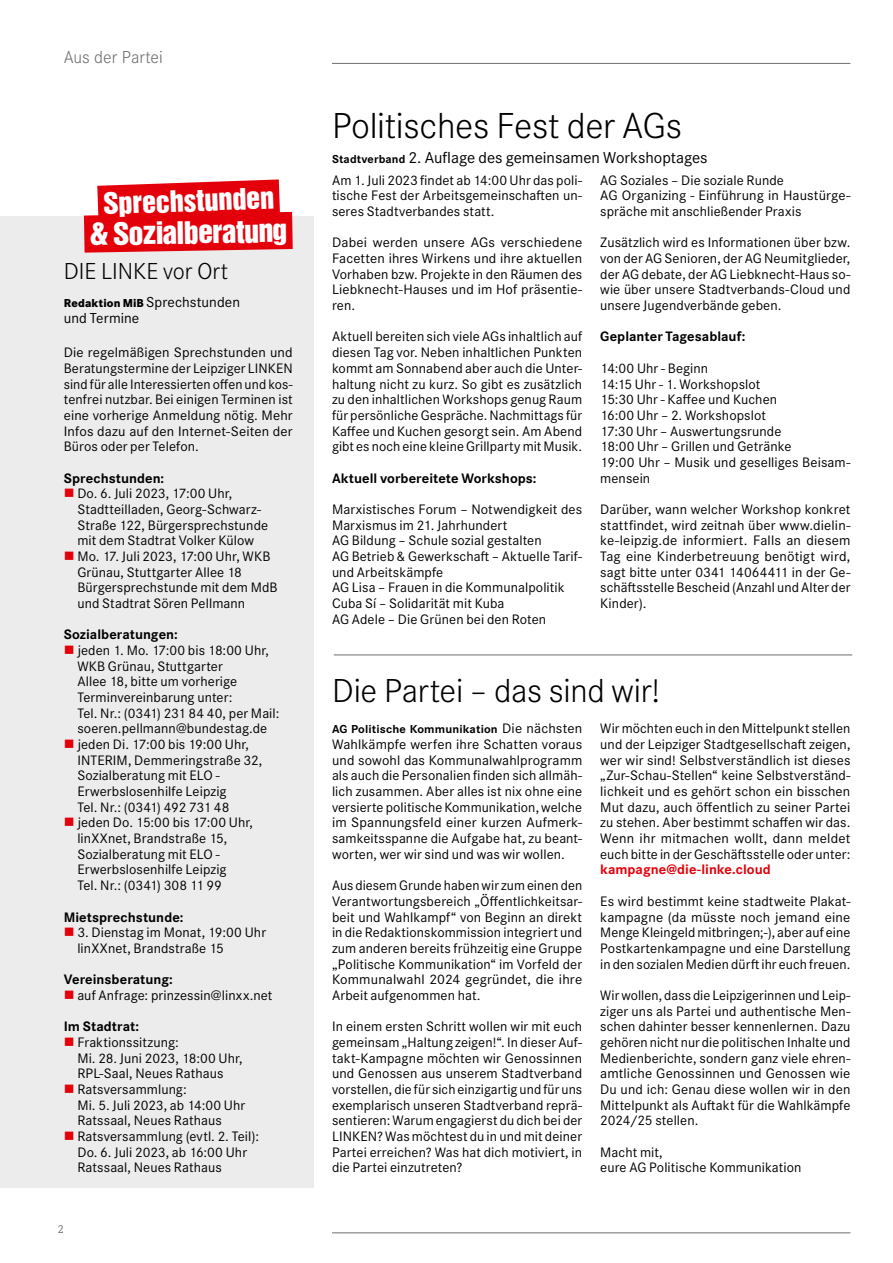
<style>
.page{position:relative;width:893px;height:1263px;background:#fff}
.page>*{position:absolute;margin:0;border:0;box-sizing:border-box;transform-origin:0 0}
.t1{font:300 37.5px "Corporate S Pro";letter-spacing:-.01em;color:#000}
.t2{font:300 34.5px "Corporate S Pro";letter-spacing:-.01em;color:#000}
.t3{font:28.35px "Helvetica Inserat LT Std";color:#fff;scale:1.05 1}
.t4{font:27px "Helvetica Inserat LT Std";color:#fff;scale:1.05 1}
.t5{font:300 24px "Corporate S Pro";color:#000}
.t6{font:300 18px "Corporate S Pro";color:#6e6e6e}
.t7{font:16.5px "Corporate S Pro";color:#000}
.t8{font:15px/15.8px "Corporate S Pro";letter-spacing:.005em;color:#000}
.t9{font:14.25px/15.6px "Corporate S Pro";letter-spacing:.005em;color:#000;text-align:justify}
.t10{font:14.25px/15.6px "Corporate S Pro";letter-spacing:.005em;color:#000;text-align:justify;scale:1.04 1}
.t11{font:700 14.25px "Corporate S Pro";letter-spacing:.005em;color:#000}
.t12{font:700 14.25px "Corporate S Pro";letter-spacing:.005em;color:#e3000b}
.t13{font:700 12px "Corporate S Pro";letter-spacing:.01em;color:#000;scale:1.04 1}
.t14{font:12px "Corporate E";color:#6e6e6e}
.s1{font-weight:800;font-size:12px}
.s2{font-weight:700;font-size:12px}
.s3{font-weight:400;font-size:14.25px}
</style>
<div class="page">
<hr style="left:332px;top:63px;width:518px;height:1px;background:#6e6e6e">
<hr style="left:332px;top:1232px;width:518px;height:1px;background:#6e6e6e">
<hr style="left:334px;top:655px;width:518px;height:1px;background:#6e6e6e">
<div style="left:0;top:216px;width:314px;height:972px;background:#ececec"></div>
<svg style="left:84px;top:179px;width:209px;height:74px;background:#e6212b"></svg>
<p class="t6" style="left:64px;top:44px;width:101px">Aus der Partei</p>
<h3 class="t4" style="left:102px;top:188px;width:165px;rotate:-2deg">Sprechstunden</h3>
<h3 class="t3" style="left:89px;top:217px;width:190px;rotate:-1deg">&amp; Sozialberatung</h3>
<h3 class="t5" style="left:64px;top:254px;width:166px">DIE LINKE vor Ort</h3>
<p class="t8" style="left:64px;top:293px;width:178px"><span class="s1">Redaktion MiB</span> Sprechstunden und Termine</p>
<p class="t10" style="left:64px;top:343px;width:222px">Die regelmäßigen Sprechstunden und Beratungstermine der Leipziger LINKEN sind für alle Interessierten offen und kos&shy;tenfrei nutzbar. Bei einigen Terminen ist eine vorherige Anmeldung nötig. Mehr Infos dazu auf den Internet-Seiten der Büros oder per Telefon.</p>
<p class="t11" style="left:64px;top:467px;width:102px">Sprechstunden:</p>
<p class="t9" style="left:77px;top:485px;width:202px;text-align:left">Do. 6. Juli 2023, 17:00 Uhr,<br>Stadtteilladen, Georg-Schwarz-<br>Straße 122, Bürgersprechstunde mit dem Stadtrat Volker Külow<br>Mo. 17. Juli 2023, 17:00 Uhr, WKB<br>Grünau, Stuttgarter Allee 18<br>Bürgersprechstunde mit dem MdB und Stadtrat Sören Pellmann</p>
<p class="t11" style="left:64px;top:623px;width:116px">Sozialberatungen:</p>
<p class="t9" style="left:77px;top:641px;width:204px;text-align:left">jeden 1. Mo. 17:00 bis 18:00 Uhr,<br>WKB Grünau, Stuttgarter<br>Allee 18, bitte um vorherige<br>Terminvereinbarung unter:<br>Tel. Nr.: (0341) 231 84 40, per Mail: soeren.pellmann@bundestag.de jeden Di. 17:00 bis 19:00 Uhr,<br>INTERIM, Demmeringstraße 32,<br>Sozialberatung mit ELO -<br>Erwerbslosenhilfe Leipzig<br>Tel. Nr.: (0341) 492 731 48<br>jeden Do. 15:00 bis 17:00 Uhr, linXXnet, Brandstraße 15,<br>Sozialberatung mit ELO -<br>Erwerbslosenhilfe Leipzig<br>Tel. Nr.: (0341) 308 11 99</p>
<p class="t11" style="left:64px;top:905px;width:121px">Mietsprechstunde:</p>
<p class="t9" style="left:77px;top:923px;width:190px">3. Dienstag im Monat, 19:00 Uhr linXXnet, Brandstraße 15</p>
<p class="t11" style="left:64px;top:968px;width:111px">Vereinsberatung:</p>
<p class="t9" style="left:77px;top:986px;width:197px">auf Anfrage: prinzessin@linxx.net</p>
<p class="t11" style="left:64px;top:1015px;width:77px">Im Stadtrat:</p>
<p class="t9" style="left:77px;top:1033px;width:183px;text-align:left">Fraktionssitzung:<br>Mi. 28. Juni 2023, 18:00 Uhr,<br>RPL-Saal, Neues Rathaus<br>Ratsversammlung:<br>Mi. 5. Juli 2023, ab 14:00 Uhr<br>Ratssaal, Neues Rathaus<br>Ratsversammlung (evtl. 2. Teil):<br>Do. 6. Juli 2023, ab 16:00 Uhr<br>Ratssaal, Neues Rathaus</p>
<p class="t14" style="left:58px;top:1222px;width:8px">2</p>
<h1 class="t1" style="left:332px;top:99px;width:351px">Politisches Fest der AGs</h1>
<p class="t7" style="left:332px;top:146px;width:377px"><span class="s2">Stadtverband</span> 2. Auflage des gemeinsamen Workshoptages</p>
<p class="t9" style="left:332px;top:171px;width:252px">Am 1. Juli 2023 findet ab 14:00 Uhr das poli&shy;tische Fest der Arbeitsgemeinschaften un&shy;seres Stadtverbandes statt.</p>
<p class="t10" style="left:332px;top:234px;width:242px">Dabei werden unsere AGs verschiedene Facetten ihres Wirkens und ihre aktuellen Vorhaben bzw. Projekte in den Räumen des Liebknecht-Hauses und im Hof präsentie&shy;ren.</p>
<p class="t9" style="left:332px;top:328px;width:252px">Aktuell bereiten sich viele AGs inhaltlich auf diesen Tag vor. Neben inhaltlichen Punkten kommt am Sonnabend aber auch die Unter&shy;haltung nicht zu kurz. So gibt es zusätzlich zu den inhaltlichen Workshops genug Raum für persönliche Gespräche. Nachmittags für Kaffee und Kuchen gesorgt sein. Am Abend gibt es noch eine kleine Grillparty mit Musik.</p>
<p class="t11" style="left:332px;top:467px;width:206px">Aktuell vorbereitete Workshops:</p>
<p class="t9" style="left:332px;top:500px;width:252px;text-align:left">Marxistisches Forum – Notwendigkeit des Marxismus im 21. Jahrhundert<br>AG Bildung – Schule sozial gestalten<br>AG Betrieb &amp; Gewerkschaft – Aktuelle Tarif&shy;und Arbeitskämpfe<br>AG Lisa – Frauen in die Kommunalpolitik Cuba Sí – Solidarität mit Kuba<br>AG Adele – Die Grünen bei den Roten</p>
<p class="t9" style="left:600px;top:171px;width:252px;text-align:left">AG Soziales – Die soziale Runde<br>AG Organizing - Einführung in Haustürge&shy;spräche mit anschließender Praxis</p>
<p class="t9" style="left:600px;top:234px;width:252px">Zusätzlich wird es Informationen über bzw. von der AG Senioren, der AG Neumitglieder, der AG debate, der AG Liebknecht-Haus so&shy;wie über unsere Stadtverbands-Cloud und unsere Jugendverbände geben.</p>
<p class="t11" style="left:600px;top:325px;width:147px">Geplanter Tagesablauf:</p>
<p class="t9" style="left:600px;top:359px;width:252px;text-align:left">14:00 Uhr - Beginn<br>14:15 Uhr - 1. Workshopslot<br>15:30 Uhr - Kaffee und Kuchen<br>16:00 Uhr – 2. Workshopslot<br>17:30 Uhr – Auswertungsrunde<br>18:00 Uhr – Grillen und Getränke<br>19:00 Uhr – Musik und geselliges Beisam&shy;mensein</p>
<p class="t9" style="left:600px;top:500px;width:252px">Darüber, wann welcher Workshop konkret stattfindet, wird zeitnah über www.dielin&shy;ke-leipzig.de informiert. Falls an diesem Tag eine Kinderbetreuung benötigt wird, sagt bitte unter 0341 14064411 in der Ge&shy;schäftsstelle Bescheid (Anzahl und Alter der Kinder).</p>
<h2 class="t2" style="left:332px;top:666px;width:330px">Die Partei – das sind wir!</h2>
<p class="t13" style="left:332px;top:720px;width:242px">AG Politische Kommunikation <span class="s3">Die nächsten</span></p>
<p class="t10" style="left:332px;top:735px;width:242px">Wahlkämpfe werfen ihre Schatten voraus und sowohl das Kommunalwahlprogramm als auch die Personalien finden sich allmäh&shy;lich zusammen. Aber alles ist nix ohne eine versierte politische Kommunikation, welche im Spannungsfeld einer kurzen Aufmerk&shy;samkeitsspanne die Aufgabe hat, zu beant&shy;worten, wer wir sind und was wir wollen.</p>
<p class="t9" style="left:332px;top:876px;width:252px">Aus diesem Grunde haben wir zum einen den Verantwortungsbereich „Öffentlichkeitsar&shy;beit und Wahlkampf“ von Beginn an direkt in die Redaktionskommission integriert und zum anderen bereits frühzeitig eine Gruppe „Politische Kommunikation“ im Vorfeld der Kommunalwahl 2024 gegründet, die ihre Arbeit aufgenommen hat.</p>
<p class="t9" style="left:332px;top:1017px;width:252px">In einem ersten Schritt wollen wir mit euch gemeinsam „Haltung zeigen!“. In dieser Auf&shy;takt-Kampagne möchten wir Genossinnen und Genossen aus unserem Stadtverband vorstellen, die für sich einzigartig und für uns exemplarisch unseren Stadtverband reprä&shy;sentieren: Warum engagierst du dich bei der LINKEN? Was möchtest du in und mit deiner Partei erreichen? Was hat dich motiviert, in die Partei einzutreten?</p>
<p class="t9" style="left:600px;top:720px;width:252px">Wir möchten euch in den Mittelpunkt stellen und der Leipziger Stadtgesellschaft zeigen, wer wir sind! Selbstverständlich ist dieses „Zur-Schau-Stellen“ keine Selbstverständ&shy;lichkeit und es gehört schon ein bisschen Mut dazu, auch öffentlich zu seiner Partei zu stehen. Aber bestimmt schaffen wir das.<br>Wenn ihr mitmachen wollt, dann meldet euch bitte in der Geschäftsstelle oder unter:</p>
<p class="t12" style="left:600px;top:858px;width:172px">kampagne@die-linke.cloud</p>
<p class="t9" style="left:600px;top:892px;width:252px">Es wird bestimmt keine stadtweite Plakat&shy;kampagne (da müsste noch jemand eine Menge Kleingeld mitbringen;-), aber auf eine Postkartenkampagne und eine Darstellung in den sozialen Medien dürft ihr euch freuen.</p>
<p class="t9" style="left:600px;top:986px;width:252px">Wir wollen, dass die Leipzigerinnen und Leip&shy;ziger uns als Partei und authentische Men&shy;schen dahinter besser kennenlernen. Dazu gehören nicht nur die politischen Inhalte und Medienberichte, sondern ganz viele ehren&shy;amtliche Genossinnen und Genossen wie Du und ich: Genau diese wollen wir in den Mittelpunkt als Auftakt für die Wahlkämpfe 2024/25 stellen.</p>
<p class="t9" style="left:600px;top:1143px;width:203px">Macht mit,<br>eure AG Politische Kommunikation</p>
</div>
